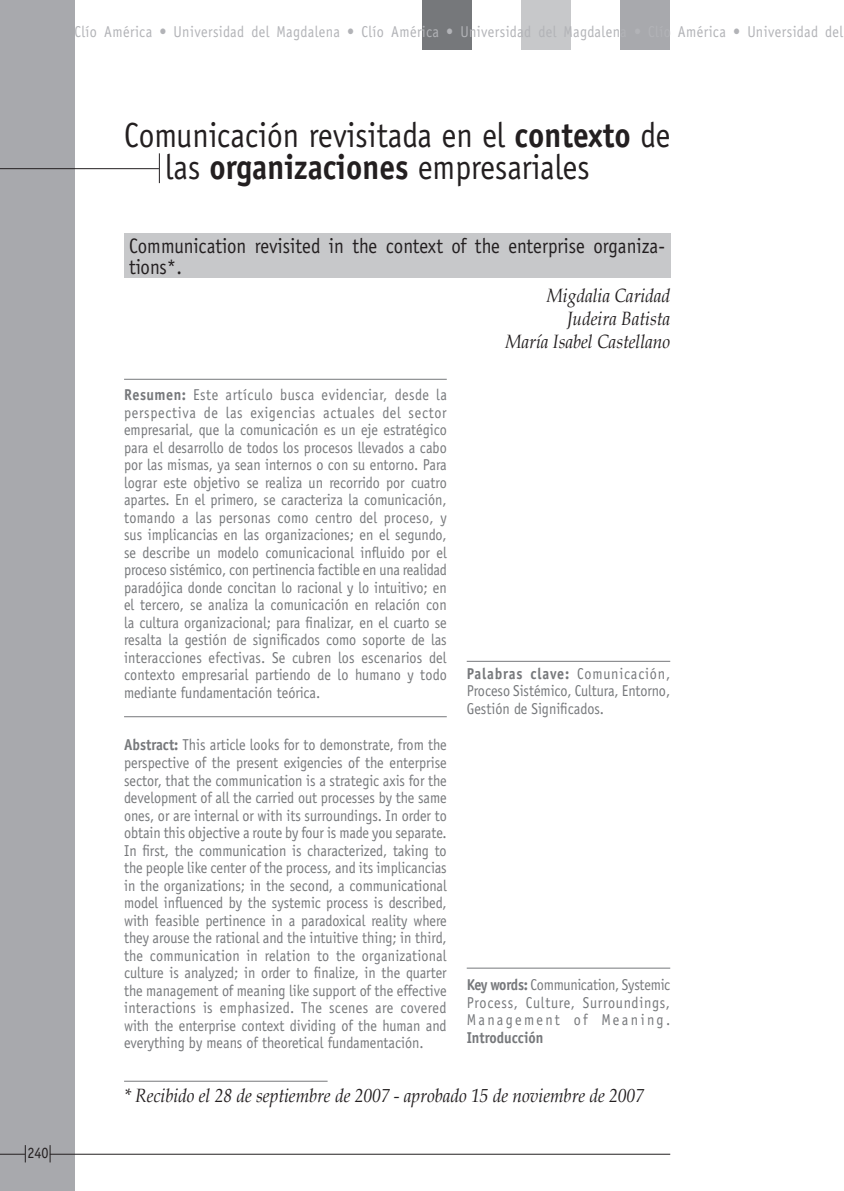
<style>
.page{position:relative;width:844px;height:1191px;background:#fff}
.page>*{position:absolute;margin:0;border:0;box-sizing:border-box;transform-origin:0 0}
.t1{font:35px "Officina Sans";color:#231f20;scale:.9 1}
.t2{font:21px/21px "Officina Sans";color:#231f20;scale:.9 1}
.Pie{font:italic 19.25px "Book Antiqua";color:#231f20;scale:.9 1}
.Abstract{font:15.75px/17.5px "Officina Sans";color:#76787b;text-align:justify;scale:.9 1}
.t3{font:15.75px "Officina Sans";letter-spacing:.03em;color:#b2b3b7;scale:.9 1}
.C__de_texto{font:15.75px "Officina Sans";color:#231f20;scale:.9 1}
.s1{font-weight:700}
</style>
<div class="page">
<div style="left:0;top:0;width:74px;height:1191px;background:#a8a9ad"></div>
<hr style="left:50px;top:1153px;width:620px;height:1px;background:#231f20">
<div style="left:422px;top:0;width:49px;height:50px;background:#76787b"></div>
<div style="left:620px;top:0;width:50px;height:50px;background:#a8a9ad"></div>
<div style="left:521px;top:0;width:49px;height:50px;background:#c7c8ca"></div>
<svg style="left:50px;top:1145px;width:1px;height:17px"></svg>
<svg style="left:0;top:1145px;width:26px;height:17px"></svg>
<hr style="left:466px;top:967px;width:204px;height:1px;background:#76787b">
<div style="left:124px;top:233px;width:546px;height:45px;background:#c7c8ca"></div>
<hr style="left:466px;top:661px;width:204px;height:1px;background:#76787b">
<hr style="left:124px;top:379px;width:322px;height:1px;background:#76787b">
<hr style="left:124px;top:716px;width:322px;height:1px;background:#76787b">
<hr style="left:124px;top:1080px;width:203px;height:1px;background:#76787b">
<hr style="left:0;top:168px;width:159px;height:1px;background:#231f20">
<hr style="left:159px;top:153px;width:1px;height:30px;background:#231f20">
<p class="t3" style="left:74px;top:22px;width:855px">Clío América • Universidad del Magdalena • Clío América • Universidad del Magdalena • Clío América • Universidad del</p>
<p class="C__de_texto" style="left:27px;top:1143px;width:25px">240</p>
<p class="t1" style="left:124px;top:114px;width:608px">Comunicación revisitada en el <span class="s1">contexto</span> de</p>
<p class="t1" style="left:165px;top:147px;width:473px">las <span class="s1">organizaciones</span> empresariales</p>
<p class="t2" style="left:129px;top:236px;width:597px">Communication revisited in the context of the enterprise organiza&shy;tions*.</p>
<p class="Abstract" style="left:124px;top:386px;width:360px"><span class="s1">Resumen:</span> Este artículo busca evidenciar, desde la perspectiva de las exigencias actuales del sector empresarial, que la comunicación es un eje estratégico para el desarrollo de todos los procesos llevados a cabo por las mismas, ya sean internos o con su entorno. Para lograr este objetivo se realiza un recorrido por cuatro apartes. En el primero, se caracteriza la comunicación, tomando a las personas como centro del proceso, y sus implicancias en las organizaciones; en el segundo, se describe un modelo comunicacional influido por el proceso sistémico, con pertinencia factible en una realidad paradójica donde concitan lo racional y lo intuitivo; en el tercero, se analiza la comunicación en relación con la cultura organizacional; para finalizar, en el cuarto se resalta la gestión de significados como soporte de las interacciones efectivas. Se cubren los escenarios del contexto empresarial partiendo de lo humano y todo mediante fundamentación teórica.</p>
<p class="Abstract" style="left:124px;top:736px;width:360px"><span class="s1">Abstract:</span> This article looks for to demonstrate, from the perspective of the present exigencies of the enterprise sector, that the communication is a strategic axis for the development of all the carried out processes by the same ones, or are internal or with its surroundings. In order to obtain this objective a route by four is made you separate.<br>In first, the communication is characterized, taking to the people like center of the process, and its implicancias in the organizations; in the second, a communicational model influenced by the systemic process is described, with feasible pertinence in a paradoxical reality where they arouse the rational and the intuitive thing; in third, the communication in relation to the organizational culture is analyzed; in order to finalize, in the quarter the management of meaning like support of the effective interactions is emphasized. The scenes are covered with the enterprise context dividing of the human and everything by means of theoretical fundamentación.</p>
<p class="Pie" style="left:546px;top:282px;width:139px">Migdalia Caridad</p>
<p class="Pie" style="left:566px;top:305px;width:116px">Judeira Batista</p>
<p class="Pie" style="left:505px;top:328px;width:185px">María Isabel Castellano</p>
<p class="Abstract" style="left:466px;top:664px;width:228px"><span class="s1">Palabras clave:</span> Comunicación, Proceso Sistémico, Cultura, Entorno, Gestión de Significados.</p>
<p class="Abstract" style="left:466px;top:976px;width:227px"><span class="s1">Key words:</span> Communication, Systemic Process, Culture, Surroundings, Management of Meaning.<br><span class="s1">Introducción</span></p>
<p class="Pie" style="left:124px;top:1082px;width:579px">* Recibido el 28 de septiembre de 2007 - aprobado 15 de noviembre de 2007</p>
</div>
